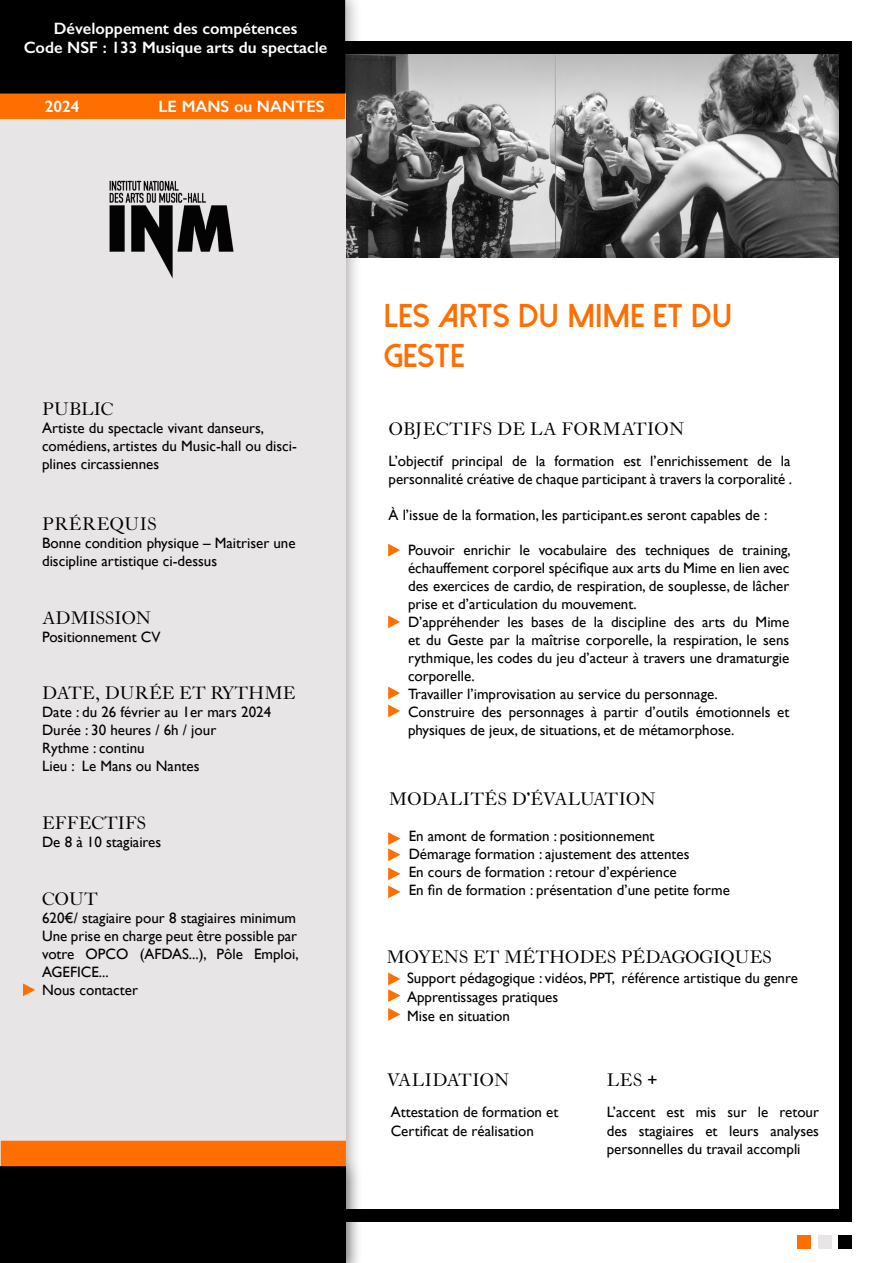
<style>
.page{position:relative;width:893px;height:1263px;background:#fff}
.page>*{position:absolute;margin:0;border:0;box-sizing:border-box;transform-origin:0 0}
.t1{font:800 33px/39.6px "Dolce Vita";color:#ff6e00}
.t2{font:18px "LTC Caslon Pro";color:#000}
.t3{font:18px "LTC Caslon Pro";letter-spacing:.02em;color:#000}
.t4{font:600 16.5px/19.8px "Gill Sans";color:#fff;text-align:center}
.t5{font:15px/18px "Gill Sans";color:#000}
.s1{font-family:"Dolce Vita";font-weight:800}
.s2{font-family:"Gill Sans"}
</style>
<div class="page">
<div style="left:332px;top:45px;width:520px;height:214px;background:#000;opacity:.34"></div>
<div style="left:0;top:82px;width:362px;height:1181px;background:#000;opacity:.35"></div>
<div style="left:0;top:94px;width:345px;height:1169px;background:#e8e5e6"></div>
<div style="left:838px;top:1235px;width:14px;height:14px;background:#000"></div>
<div style="left:818px;top:1235px;width:13px;height:14px;background:#e8e5e6"></div>
<div style="left:797px;top:1235px;width:14px;height:14px;background:#ff6e00"></div>
<div style="left:0;top:0;width:362px;height:111px;background:#000;opacity:.35"></div>
<div style="left:0;top:1155px;width:362px;height:108px;background:#000;opacity:.35"></div>
<div style="left:0;top:1166px;width:345px;height:97px;background:#000"></div>
<svg style="left:0;top:0;width:345px;height:119px;background:#361700"></svg>
<div style="left:1px;top:1141px;width:345px;height:25px;background:#ff6e00"></div>
<img style="left:109px;top:180px;width:125px;height:99px">
<div style="left:345px;top:41px;width:494px;height:13px;background:#000"></div>
<div style="left:346px;top:1209px;width:493px;height:13px;background:#000"></div>
<div style="left:839px;top:41px;width:13px;height:1181px;background:#000"></div>
<svg style="left:388px;top:544px;width:12px;height:12px"></svg>
<svg style="left:388px;top:615px;width:12px;height:13px"></svg>
<svg style="left:388px;top:687px;width:12px;height:30px"></svg>
<svg style="left:388px;top:832px;width:12px;height:29px"></svg>
<svg style="left:388px;top:867px;width:12px;height:31px"></svg>
<svg style="left:388px;top:972px;width:12px;height:30px"></svg>
<svg style="left:388px;top:1008px;width:12px;height:13px"></svg>
<svg style="left:23px;top:983px;width:12px;height:13px"></svg>
<p class="t4" style="left:24px;top:18px;width:305px">Développement des compétences<br>Code NSF : 133 Musique arts du spectacle</p>
<p class="t4" style="left:45px;top:97px;width:36px">2024</p>
<p class="t4" style="left:159px;top:97px;width:168px">LE MANS ou NANTES</p>
<p class="t2" style="left:42px;top:399px;width:73px">PUBLIC</p>
<p class="t5" style="left:42px;top:419px;width:256px">Artiste du spectacle vivant danseurs, comédiens, artistes du Music-hall ou disci&shy;plines circassiennes</p>
<p class="t3" style="left:42px;top:514px;width:116px">PRÉREQUIS</p>
<p class="t5" style="left:42px;top:534px;width:255px">Bonne condition physique – Maitriser une discipline artistique ci-dessus</p>
<p class="t2" style="left:42px;top:608px;width:111px">ADMISSION</p>
<p class="t5" style="left:42px;top:627px;width:120px">Positionnement CV</p>
<p class="t2" style="left:42px;top:684px;width:255px">DATE, DURÉE ET RYTHME</p>
<p class="t5" style="left:42px;top:703px;width:231px">Date : du 26 février au 1er mars 2024<br>Durée : 30 heures / 6h / jour<br>Rythme : continu<br>Lieu : Le Mans ou Nantes</p>
<p class="t2" style="left:42px;top:813px;width:106px">EFFECTIFS</p>
<p class="t5" style="left:42px;top:833px;width:121px">De 8 à 10 stagiaires</p>
<p class="t2" style="left:42px;top:889px;width:57px">COUT</p>
<p class="t5" style="left:42px;top:908px;width:258px">620€/ stagiaire pour 8 stagiaires minimum<br>Une prise en charge peut être possible par votre OPCO (AFDAS...), Pôle Emploi,<br>AGEFICE...<br>Nous contacter</p>
<h1 class="t1" style="left:384px;top:296px;width:350px">LES ARTS DU MIME ET DU<br>GESTE</h1>
<p class="t3" style="left:389px;top:419px;width:297px">OBJECTIFS DE LA FORMATION</p>
<p class="t5" style="left:388px;top:452px;width:405px">L’objectif principal de la formation est l’enrichissement de la personnalité créative de chaque participant à travers la corporalité .</p>
<p class="t5" style="left:388px;top:506px;width:380px">À l’issue de la formation, les participant.es seront capables de :</p>
<p class="t5" style="left:408px;top:540px;width:384px">Pouvoir enrichir le vocabulaire des techniques de training, échauffement corporel spécifique aux arts du Mime en lien avec des exercices de cardio, de respiration, de souplesse, de lâcher prise et d’articulation du mouvement.<br>D’appréhender les bases de la discipline des arts du Mime et du Geste par la maîtrise corporelle, la respiration, le sens rythmique, les codes du jeu d’acteur à travers une dramaturgie corporelle.<br>Travailler l’improvisation au service du personnage.<br>Construire des personnages à partir d’outils émotionnels et physiques de jeux, de situations, et de métamorphose.</p>
<p class="t3" style="left:389px;top:789px;width:269px">MODALITÉS D<span class="s1">’</span>ÉVALUATION</p>
<p class="t5" style="left:409px;top:826px;width:323px">En amont de formation : positionnement<br>Démarage formation : ajustement des attentes<br>En cours de formation : retour d’expérience<br>En fin de formation : présentation d’une petite forme</p>
<p class="t2" style="left:387px;top:947px;width:387px">MOYENS ET MÉTHODES PÉDAGOGIQUES</p>
<p class="t5" style="left:407px;top:969px;width:392px;line-height:18.6px">Support pédagogique : vidéos, PPT, référence artistique du genre<br>Apprentissages pratiques<br>Mise en situation</p>
<p class="t3" style="left:387px;top:1070px;width:124px">VALIDATION</p>
<p class="t5" style="left:391px;top:1102px;width:169px;line-height:18.6px">Attestation de formation et<br>Certificat de réalisation</p>
<p class="t5" style="left:607px;top:1102px;width:214px;line-height:18.6px;text-align:justify">L’accent est mis sur le retour des stagiaires et leurs analyses personnelles du travail accompli</p>
<p class="t2" style="left:607px;top:1070px;width:52px">LES <span class="s2">+</span></p>
</div>
